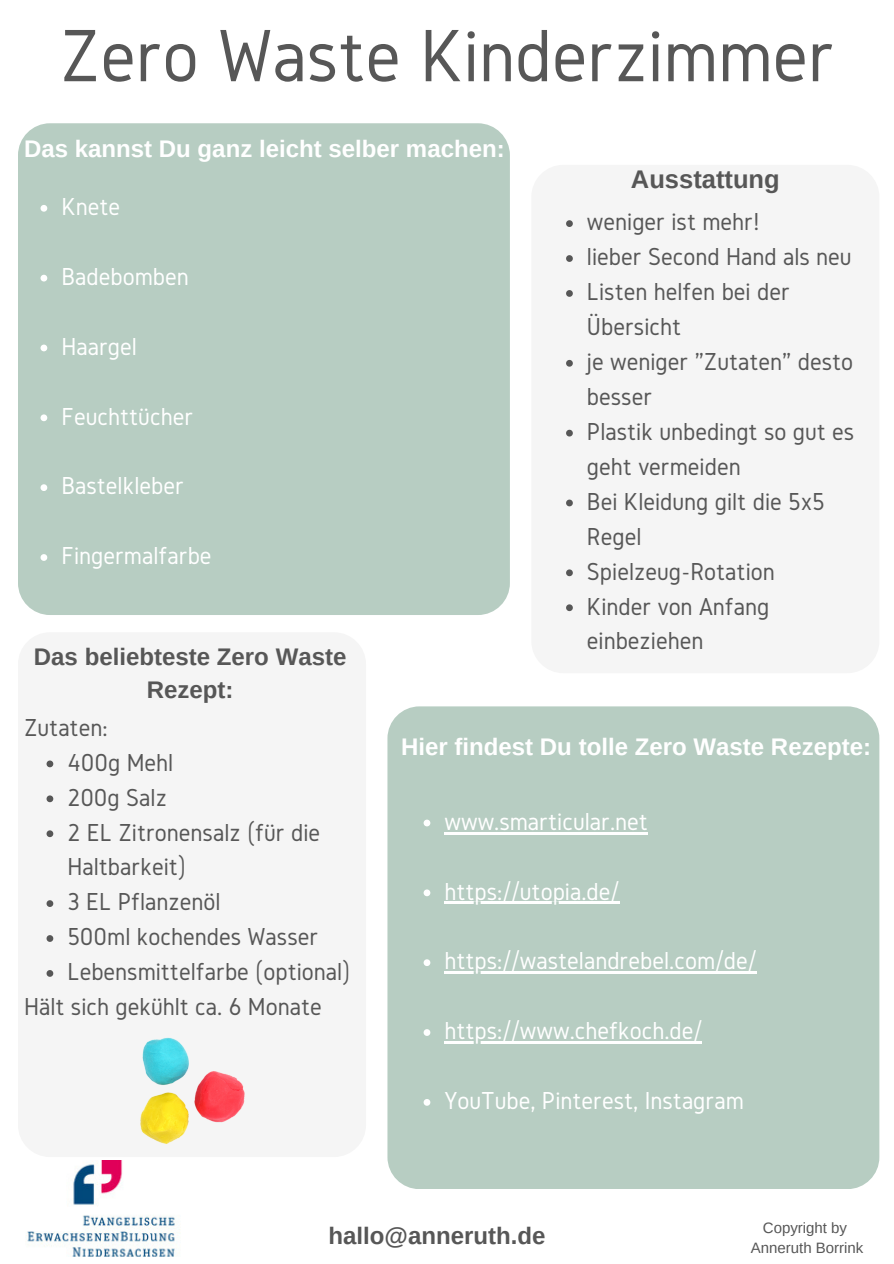
<style>
.page{position:relative;width:894px;height:1264px;background:#fff}
.page>*{position:absolute;margin:0;border:0;box-sizing:border-box;transform-origin:0 0}
.t1{font:76.95px "Gidole";color:#575757}
.t2{font:25.5px/35px "Gidole";color:#575757}
.t3{font:25.5px "Gidole";color:#fff}
.t4{font:700 25.5px "Arimo";color:#575757}
.t5{font:700 24px "Arimo";color:#fff}
.t6{font:700 24px/32.7px "Arimo";color:#575757;text-align:center}
.t7{font:15px/20.2px "Arimo";color:#575757;text-align:center}
</style>
<div class="page">
<div style="left:18px;top:123px;width:491px;height:492px;background:#b7cdc2;border-radius:32px"></div>
<div style="left:531px;top:165px;width:348px;height:508px;background:#f5f5f5;border-radius:32px"></div>
<div style="left:18px;top:632px;width:348px;height:524px;background:#f5f5f5;border-radius:32px"></div>
<div style="left:387px;top:706px;width:492px;height:483px;background:#b7cdc2;border-radius:32px"></div>
<svg style="left:423px;top:819px;width:7px;height:7px"></svg>
<hr style="left:444px;top:832px;width:203px;height:2px;background:#fff">
<svg style="left:423px;top:889px;width:7px;height:7px"></svg>
<hr style="left:444px;top:901px;width:120px;height:3px;background:#fff">
<hr style="left:564px;top:901px;width:55px;height:3px;background:#fff">
<svg style="left:423px;top:959px;width:7px;height:7px"></svg>
<hr style="left:444px;top:971px;width:123px;height:2px;background:#fff">
<hr style="left:567px;top:971px;width:189px;height:2px;background:#fff">
<svg style="left:423px;top:1029px;width:7px;height:6px"></svg>
<svg style="left:444px;top:1041px;width:12px;height:2px"></svg>
<hr style="left:456px;top:1041px;width:246px;height:2px;background:#fff">
<svg style="left:423px;top:1099px;width:7px;height:6px"></svg>
<svg style="left:40px;top:205px;width:7px;height:7px"></svg>
<svg style="left:40px;top:275px;width:7px;height:6px"></svg>
<svg style="left:40px;top:344px;width:7px;height:7px"></svg>
<svg style="left:40px;top:414px;width:7px;height:7px"></svg>
<svg style="left:40px;top:484px;width:7px;height:7px"></svg>
<svg style="left:40px;top:554px;width:7px;height:7px"></svg>
<svg style="left:566px;top:220px;width:6px;height:7px"></svg>
<svg style="left:566px;top:255px;width:6px;height:7px"></svg>
<svg style="left:566px;top:290px;width:6px;height:7px"></svg>
<svg style="left:566px;top:360px;width:6px;height:6px"></svg>
<svg style="left:566px;top:430px;width:6px;height:6px"></svg>
<svg style="left:566px;top:499px;width:6px;height:7px"></svg>
<svg style="left:566px;top:569px;width:6px;height:7px"></svg>
<svg style="left:566px;top:604px;width:6px;height:7px"></svg>
<img style="left:26px;top:1160px;width:153px;height:96px">
<img style="left:140px;top:1037px;width:105px;height:107px">
<svg style="left:47px;top:760px;width:6px;height:7px"></svg>
<svg style="left:47px;top:795px;width:6px;height:7px"></svg>
<svg style="left:47px;top:830px;width:6px;height:7px"></svg>
<svg style="left:47px;top:900px;width:6px;height:7px"></svg>
<svg style="left:47px;top:935px;width:6px;height:6px"></svg>
<svg style="left:47px;top:970px;width:6px;height:6px"></svg>
<h1 class="t1" style="left:60px;top:13px;width:776px">Zero Waste Kinderzimmer</h1>
<p class="t5" style="left:24px;top:135px;width:482px">Das kannst Du ganz leicht selber machen:</p>
<p class="t3" style="left:61px;top:192px;width:60px">Knete</p>
<p class="t3" style="left:61px;top:262px;width:129px">Badebomben</p>
<p class="t3" style="left:61px;top:332px;width:77px">Haargel</p>
<p class="t3" style="left:61px;top:402px;width:133px">Feuchttücher</p>
<p class="t3" style="left:61px;top:472px;width:124px">Bastelkleber</p>
<p class="t3" style="left:61px;top:541px;width:152px">Fingermalfarbe</p>
<p class="t6" style="left:34px;top:640px;width:314px">Das beliebteste Zero Waste<br>Rezept:</p>
<p class="t4" style="left:630px;top:165px;width:150px">Ausstattung</p>
<p class="t2" style="left:586px;top:204px;width:269px">weniger ist mehr!<br>lieber Second Hand als neu<br>Listen helfen bei der<br>Übersicht<br>je weniger "Zutaten" desto besser<br>Plastik unbedingt so gut es geht vermeiden<br>Bei Kleidung gilt die 5x5<br>Regel<br>Spielzeug-Rotation<br>Kinder von Anfang einbeziehen</p>
<p class="t2" style="left:24px;top:709px;width:85px">Zutaten:</p>
<p class="t2" style="left:67px;top:744px;width:284px">400g Mehl<br>200g Salz<br>2 EL Zitronensalz (für die<br>Haltbarkeit)<br>3 EL Pflanzenöl<br>500ml kochendes Wasser<br>Lebensmittelfarbe (optional)</p>
<p class="t2" style="left:24px;top:988px;width:299px">Hält sich gekühlt ca. 6 Monate</p>
<p class="t5" style="left:401px;top:733px;width:471px">Hier findest Du tolle Zero Waste Rezepte:</p>
<p class="t3" style="left:444px;top:807px;width:205px">www.smarticular.net</p>
<p class="t3" style="left:444px;top:877px;width:176px">https://utopia.de/</p>
<p class="t3" style="left:444px;top:946px;width:313px">https://wastelandrebel.com/de/</p>
<p class="t3" style="left:444px;top:1016px;width:259px">https://www.chefkoch.de/</p>
<p class="t3" style="left:444px;top:1086px;width:301px">YouTube, Pinterest, Instagram</p>
<p class="t6" style="left:328px;top:1219px;width:218px">hallo@anneruth.de</p>
<p class="t7" style="left:750px;top:1217px;width:114px">Copyright by<br>Anneruth Borrink</p>
</div>
